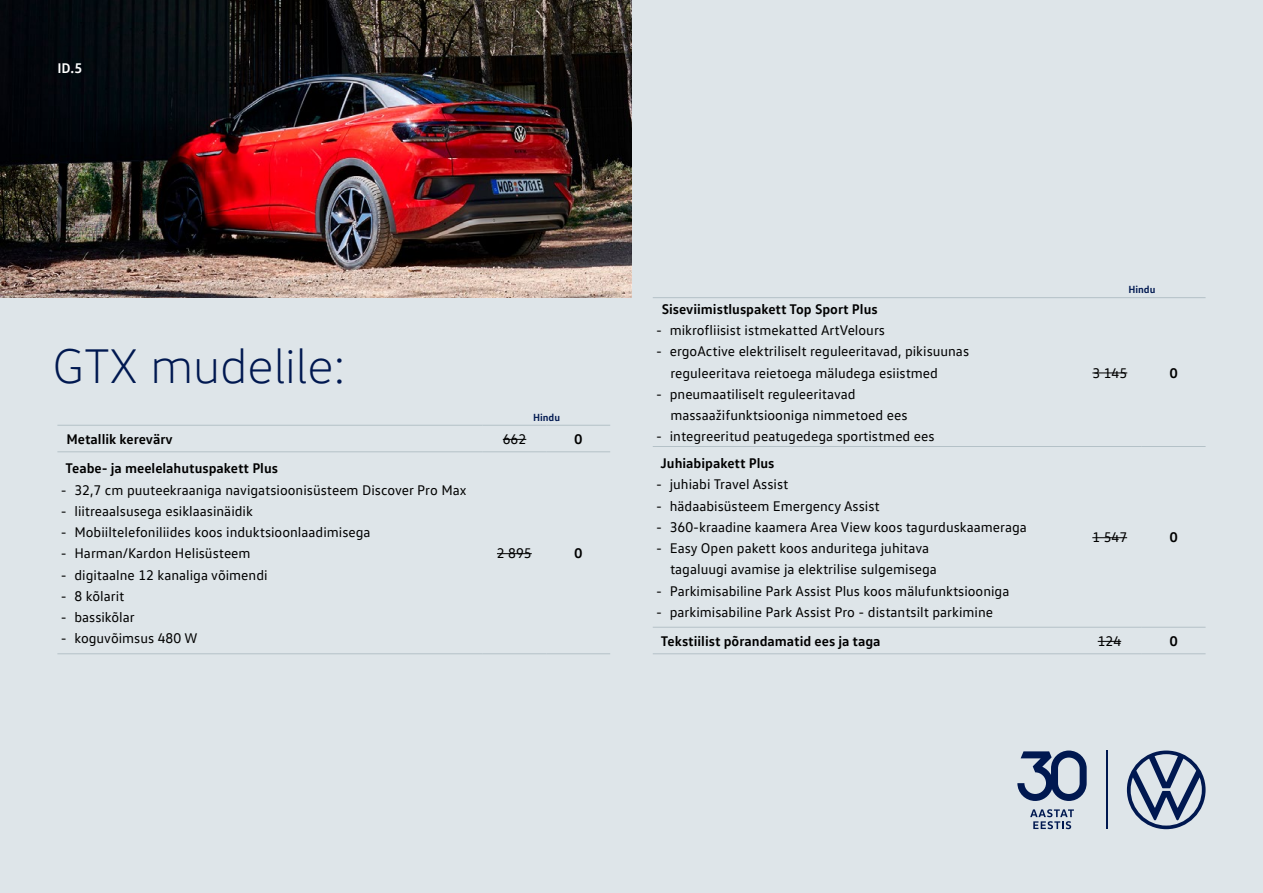
<style>
.page{position:relative;width:1263px;height:893px;background:#dee5e9}
.page>*{position:absolute;margin:0;border:0;box-sizing:border-box;transform-origin:0 0}
.t1{font:300 49.5px "VW Head";color:#001850}
.t2{font:14.25px/21.3px "VW Text";color:#000}
.t3{font:700 14.25px "VW Text";color:#000}
.t4{font:700 14.25px "VW Text";color:#fff}
.t5{font:700 10.5px "VW Text";color:#001850}
</style>
<div class="page">
<hr style="left:1106px;top:750px;width:2px;height:79px;background:#001850">
<svg style="left:1127px;top:750px;width:78px;height:79px"></svg>
<svg style="left:1017px;top:750px;width:70px;height:51px"></svg>
<svg style="left:1030px;top:809px;width:44px;height:20px"></svg>
<img style="left:0;top:0;width:631px;height:298px">
<hr style="left:57px;top:425px;width:426px;height:1px;background:#b4c1c7">
<hr style="left:57px;top:452px;width:426px;height:1px;background:#b4c1c7">
<hr style="left:57px;top:653px;width:426px;height:1px;background:#b4c1c7">
<hr style="left:483px;top:425px;width:63px;height:1px;background:#b4c1c7">
<hr style="left:546px;top:425px;width:64px;height:1px;background:#b4c1c7">
<hr style="left:483px;top:452px;width:63px;height:1px;background:#b4c1c7">
<hr style="left:546px;top:452px;width:64px;height:1px;background:#b4c1c7">
<hr style="left:483px;top:653px;width:63px;height:1px;background:#b4c1c7">
<hr style="left:546px;top:653px;width:64px;height:1px;background:#b4c1c7">
<svg style="left:503px;top:439px;width:23px;height:1px"></svg>
<hr style="left:497px;top:553px;width:35px;height:1px;background:#000">
<hr style="left:653px;top:297px;width:425px;height:1px;background:#b4c1c7">
<hr style="left:653px;top:446px;width:425px;height:1px;background:#b4c1c7">
<hr style="left:653px;top:627px;width:425px;height:1px;background:#b4c1c7">
<hr style="left:653px;top:653px;width:425px;height:1px;background:#b4c1c7">
<hr style="left:1078px;top:297px;width:64px;height:1px;background:#b4c1c7">
<hr style="left:1142px;top:297px;width:63px;height:1px;background:#b4c1c7">
<hr style="left:1078px;top:446px;width:64px;height:1px;background:#b4c1c7">
<hr style="left:1142px;top:446px;width:63px;height:1px;background:#b4c1c7">
<hr style="left:1078px;top:627px;width:64px;height:1px;background:#b4c1c7">
<hr style="left:1142px;top:627px;width:63px;height:1px;background:#b4c1c7">
<hr style="left:1078px;top:653px;width:64px;height:1px;background:#b4c1c7">
<hr style="left:1142px;top:653px;width:63px;height:1px;background:#b4c1c7">
<hr style="left:1092px;top:372px;width:35px;height:1px;background:#000">
<hr style="left:1092px;top:537px;width:35px;height:1px;background:#000">
<svg style="left:1098px;top:641px;width:23px;height:1px"></svg>
<p class="t4" style="left:57px;top:59px;width:26px">ID.5</p>
<h1 class="t1" style="left:52px;top:337px;width:295px">GTX mudelile:</h1>
<p class="t5" style="left:533px;top:410px;width:29px">Hindu</p>
<p class="t3" style="left:67px;top:430px;width:108px">Metallik kerevärv</p>
<p class="t2" style="left:503px;top:428px;width:25px">662</p>
<p class="t3" style="left:574px;top:430px;width:9px">0</p>
<p class="t3" style="left:66px;top:459px;width:214px">Teabe- ja meelelahutuspakett Plus</p>
<p class="t2" style="left:61px;top:479px;width:407px">- 32,7 cm puuteekraaniga navigatsioonisüsteem Discover Pro Max</p>
<p class="t2" style="left:61px;top:500px;width:193px">- liitreaalsusega esiklaasinäidik</p>
<p class="t2" style="left:61px;top:521px;width:311px">- Mobiiltelefoniliides koos induktsioonlaadimisega</p>
<p class="t2" style="left:61px;top:542px;width:191px">- Harman/Kardon Helisüsteem</p>
<p class="t2" style="left:61px;top:564px;width:208px">- digitaalne 12 kanaliga võimendi</p>
<p class="t2" style="left:61px;top:585px;width:65px">- 8 kõlarit</p>
<p class="t2" style="left:61px;top:606px;width:75px">- bassikõlar</p>
<p class="t2" style="left:61px;top:627px;width:138px">- koguvõimsus 480 W</p>
<p class="t2" style="left:497px;top:542px;width:36px">2 895</p>
<p class="t3" style="left:574px;top:544px;width:9px">0</p>
<p class="t3" style="left:662px;top:300px;width:218px">Siseviimistluspakett Top Sport Plus</p>
<p class="t2" style="left:656px;top:319px;width:230px">- mikrofliisist istmekatted ArtVelours</p>
<p class="t2" style="left:670px;top:340px;width:300px;text-indent:-14px">- ergoActive elektriliselt reguleeritavad, pikisuunas reguleeritava reietoega mäludega esiistmed</p>
<p class="t2" style="left:670px;top:383px;width:239px;text-indent:-14px">- pneumaatiliselt reguleeritavad massaažifunktsiooniga nimmetoed ees</p>
<p class="t2" style="left:656px;top:426px;width:280px">- integreeritud peatugedega sportistmed ees</p>
<p class="t3" style="left:660px;top:454px;width:116px">Juhiabipakett Plus</p>
<p class="t2" style="left:656px;top:473px;width:134px">- juhiabi Travel Assist</p>
<p class="t2" style="left:656px;top:495px;width:225px">- hädaabisüsteem Emergency Assist</p>
<p class="t2" style="left:656px;top:516px;width:372px">- 360-kraadine kaamera Area View koos tagurduskaameraga</p>
<p class="t2" style="left:670px;top:537px;width:268px;text-indent:-14px">- Easy Open pakett koos anduritega juhitava tagaluugi avamise ja elektrilise sulgemisega</p>
<p class="t2" style="left:656px;top:580px;width:355px">- Parkimisabiline Park Assist Plus koos mälufunktsiooniga</p>
<p class="t2" style="left:656px;top:601px;width:338px">- parkimisabiline Park Assist Pro - distantsilt parkimine</p>
<p class="t5" style="left:1128px;top:283px;width:29px">Hindu</p>
<p class="t2" style="left:1092px;top:362px;width:36px">3 145</p>
<p class="t3" style="left:1170px;top:363px;width:9px">0</p>
<p class="t2" style="left:1092px;top:527px;width:36px">1 547</p>
<p class="t3" style="left:1170px;top:528px;width:9px">0</p>
<p class="t3" style="left:661px;top:632px;width:221px">Tekstiilist põrandamatid ees ja taga</p>
<p class="t2" style="left:1098px;top:630px;width:25px">124</p>
<p class="t3" style="left:1170px;top:632px;width:9px">0</p>
</div>
